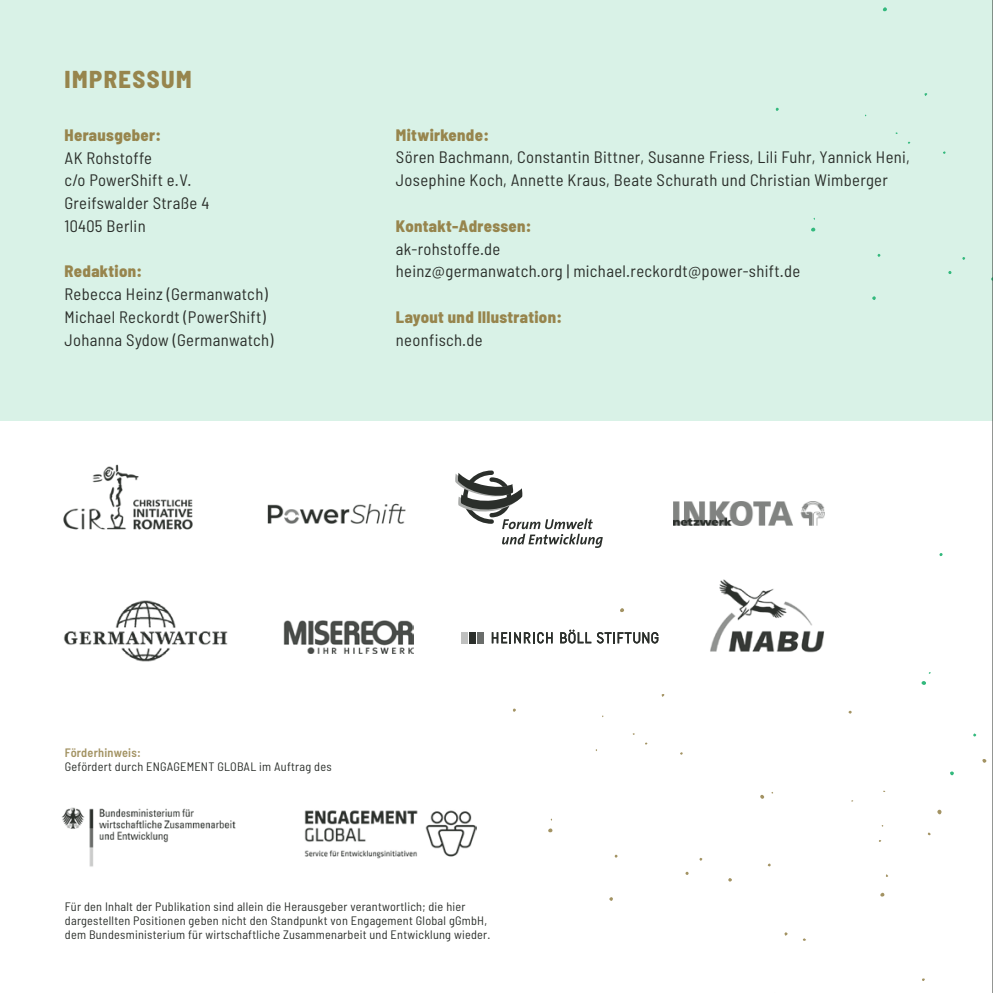
<style>
.page{position:relative;width:993px;height:993px;background:#fff}
.page>*{position:absolute;margin:0;border:0;box-sizing:border-box;transform-origin:0 0}
.t1{font:800 semi-condensed 24.5px "Barlow";letter-spacing:.06em;color:#97854d}
.t2{font:semi-condensed 16.62px/22.8px "Barlow";letter-spacing:.02em;color:#2b2f2b}
.t3{font:800 semi-condensed 16.62px "Barlow";letter-spacing:.02em;color:#97854d}
.t4{font:semi-condensed 12.25px/14px "Barlow";letter-spacing:.02em;color:#2b2f2b}
.t5{font:600 semi-condensed 12.25px "Barlow";color:#a39363}
</style>
<div class="page">
<div style="left:0;top:0;width:992px;height:420px;background:#d9f2e7"></div>
<svg style="left:937px;top:809px;width:4px;height:5px"></svg>
<svg style="left:548px;top:828px;width:4px;height:4px"></svg>
<svg style="left:620px;top:608px;width:4px;height:4px"></svg>
<svg style="left:982px;top:759px;width:4px;height:3px"></svg>
<svg style="left:880px;top:892px;width:4px;height:4px"></svg>
<svg style="left:760px;top:794px;width:4px;height:4px"></svg>
<svg style="left:811px;top:227px;width:4px;height:4px"></svg>
<img style="left:304px;top:810px;width:172px;height:49px">
<img style="left:62px;top:807px;width:174px;height:60px">
<img style="left:673px;top:501px;width:151px;height:24px">
<img style="left:267px;top:503px;width:139px;height:21px">
<img style="left:63px;top:600px;width:165px;height:62px">
<img style="left:63px;top:464px;width:130px;height:66px">
<img style="left:710px;top:579px;width:115px;height:74px">
<img style="left:283px;top:620px;width:130px;height:33px">
<div style="left:477px;top:631px;width:6px;height:12px;background:#6a6d6b"></div>
<div style="left:469px;top:631px;width:6px;height:12px;background:#2b2f2b"></div>
<div style="left:461px;top:631px;width:6px;height:12px;background:#bfc0bf"></div>
<svg style="left:491px;top:632px;width:61px;height:11px"></svg>
<svg style="left:560px;top:629px;width:98px;height:14px"></svg>
<svg style="left:455px;top:470px;width:147px;height:77px"></svg>
<hr style="left:992px;top:0;width:1px;height:992px;background:#2b2f2b">
<h1 class="t1" style="left:64px;top:63px;width:127px">Impressum</h1>
<p class="t3" style="left:64px;top:124px;width:98px">Herausgeber:</p>
<p class="t2" style="left:64px;top:146px;width:146px">AK Rohstoffe<br>c/o PowerShift e.V.<br>Greifswalder Straße 4<br>10405 Berlin</p>
<p class="t3" style="left:64px;top:261px;width:79px">Redaktion:</p>
<p class="t2" style="left:64px;top:282px;width:210px">Rebecca Heinz (Germanwatch)<br>Michael Reckordt (PowerShift)<br>Johanna Sydow (Germanwatch)</p>
<p class="t3" style="left:396px;top:124px;width:94px">Mitwirkende:</p>
<p class="t2" style="left:396px;top:146px;width:515px">Sören Bachmann, Constantin Bittner, Susanne Friess, Lili Fuhr, Yannick Heni,<br>Josephine Koch, Annette Kraus, Beate Schurath und Christian Wimberger</p>
<p class="t3" style="left:396px;top:215px;width:137px">Kontakt-Adressen:</p>
<p class="t2" style="left:396px;top:237px;width:405px">ak-rohstoffe.de<br>heinz@germanwatch.org | michael.reckordt@power-shift.de</p>
<p class="t3" style="left:396px;top:306px;width:167px">Layout und Illustration:</p>
<p class="t2" style="left:396px;top:328px;width:88px">neonfisch.de</p>
<p class="t5" style="left:65px;top:744px;width:77px">Förderhinweis:</p>
<p class="t4" style="left:65px;top:758px;width:268px">Gefördert durch ENGAGEMENT GLOBAL im Auftrag des</p>
<p class="t4" style="left:65px;top:898px;width:426px">Für den Inhalt der Publikation sind allein die Herausgeber verantwortlich; die hier dargestellten Positionen geben nicht den Standpunkt von Engagement Global gGmbH, dem Bundesministerium für wirtschaftliche Zusammenarbeit und Entwicklung wieder.</p>
</div>
